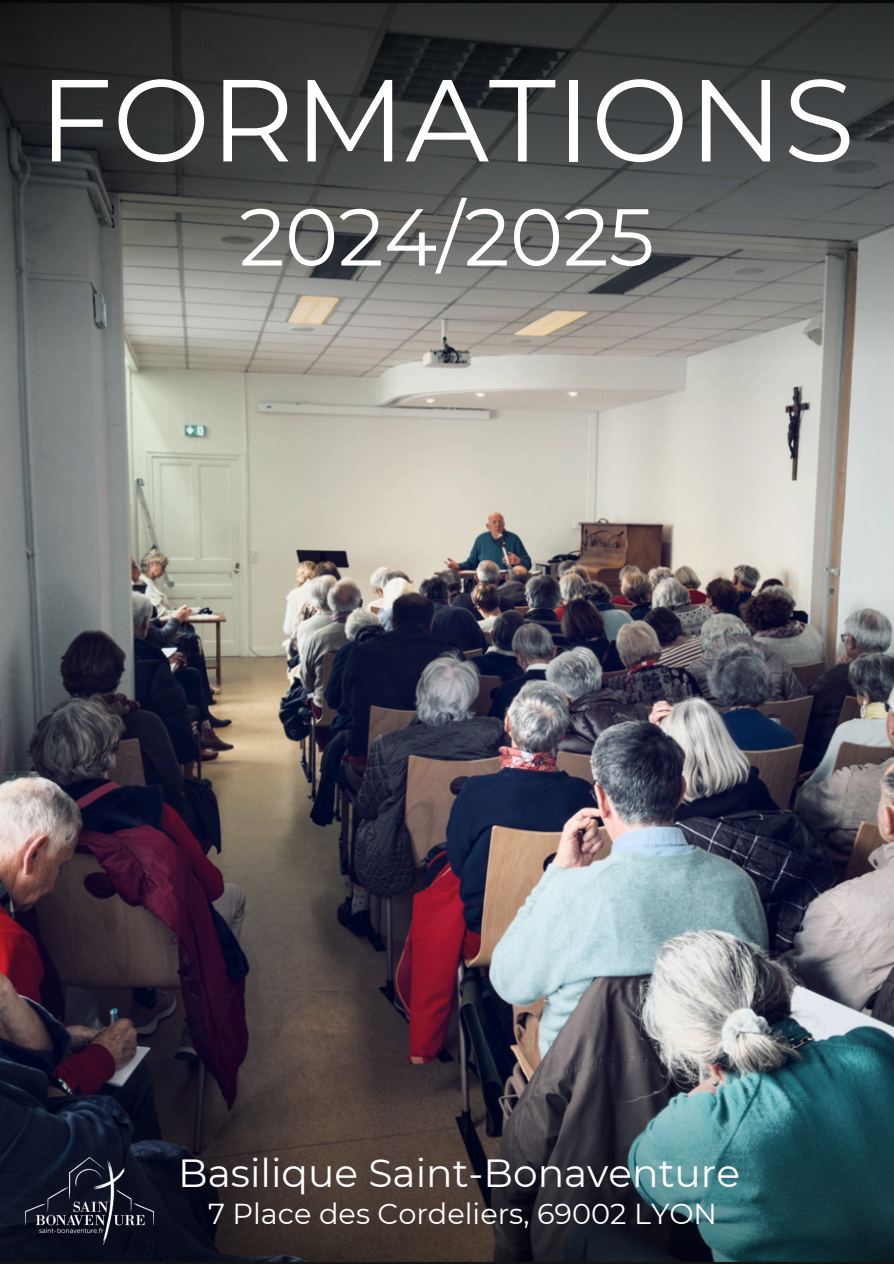
<style>
.page{position:relative;width:894px;height:1264px;background:#fff}
.page>*{position:absolute;margin:0;border:0;box-sizing:border-box;transform-origin:0 0}
.t1{font:116.4px "Montserrat";color:#fff}
.t2{font:80.4px "Montserrat";color:#fff}
.t3{font:39.15px "Montserrat";color:#fff}
.t4{font:28.8px "Montserrat";color:#fff}
</style>
<div class="page">
<svg style="left:0;top:0;width:893px;height:271px;background:#404343"></svg>
<img style="left:0;top:271px;width:893px;height:992px">
<img style="left:26px;top:1157px;width:127px;height:87px">
<h1 class="t1" style="left:39px;top:49px;width:817px">FORMATIONS</h1>
<h2 class="t2" style="left:239px;top:188px;width:416px">2024/2025</h2>
<p class="t3" style="left:178px;top:1149px;width:563px">Basilique Saint-Bonaventure</p>
<p class="t4" style="left:208px;top:1195px;width:510px">7 Place des Cordeliers, 69002 LYON</p>
</div>
